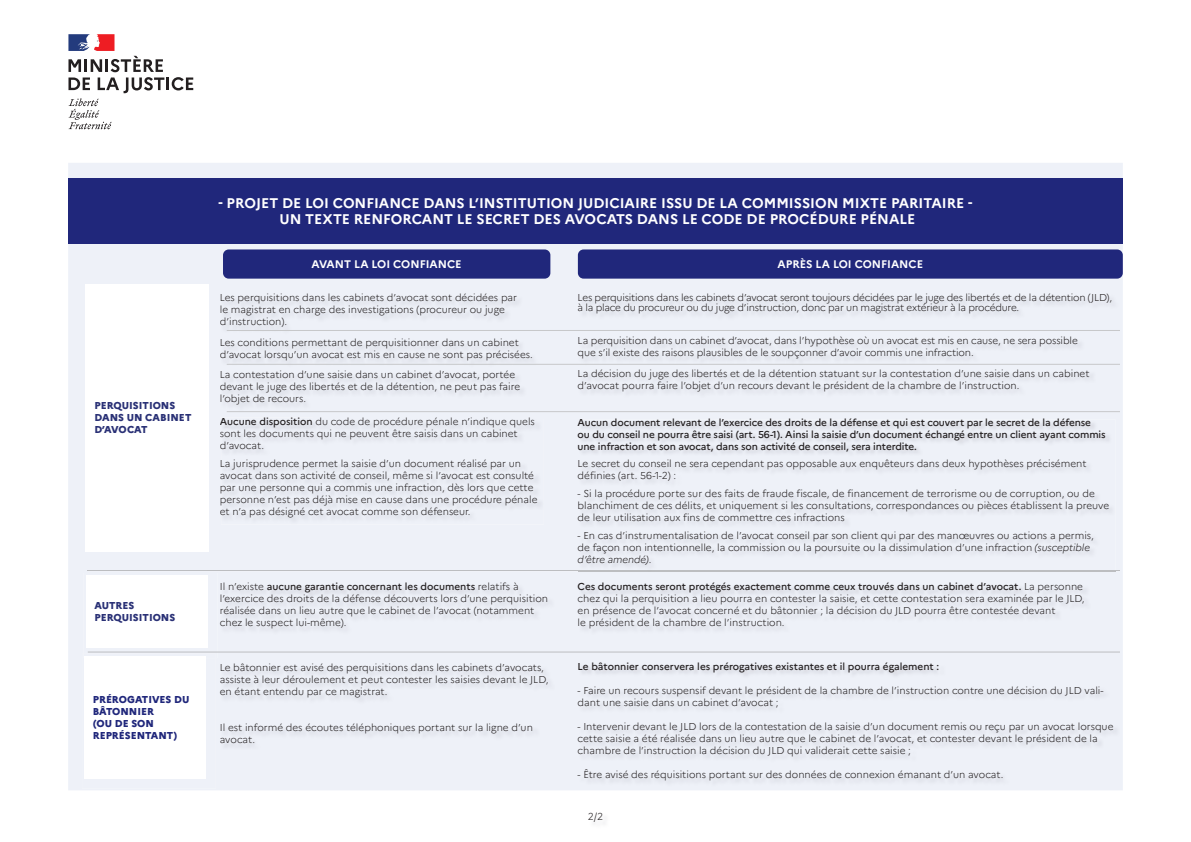
<style>
.page{position:relative;width:1191px;height:842px;background:#fff}
.page>*{position:absolute;margin:0;border:0;box-sizing:border-box;transform-origin:0 0}
.t1{font:700 14px/16.8px "Marianne";color:#fff;text-align:center}
.t2{font:700 11px "Marianne";color:#fff}
.t3{font:300 10px/12px "Marianne";color:#231f20}
.t4{font:500 10px/12px "Marianne";letter-spacing:-.01em;color:#231f20}
.t5{font:300 10px/10px "Marianne";letter-spacing:-.02em;color:#231f20}
.t6{font:800 10px/12px "Marianne";color:#2a3176}
.t7{font:800 10px/12px "Marianne";color:#20277b}
.s1{font-weight:500}
.s2{font-style:italic}
</style>
<div class="page">
<div style="left:68px;top:163px;width:1054px;height:627px;background:#eef1f8"></div>
<svg style="left:220px;top:418px;width:93px;height:10px"></svg>
<div style="left:68px;top:178px;width:1054px;height:66px;background:#20277b"></div>
<div style="left:223px;top:249px;width:327px;height:30px;background:#20277b;border-radius:6px"></div>
<div style="left:578px;top:249px;width:544px;height:30px;background:#20277b;border-radius:6px"></div>
<img style="left:221px;top:665px;width:334px;height:85px">
<div style="left:579px;top:663px;width:541px;height:124px;background:#edf0f7"></div>
<div style="left:82px;top:654px;width:134px;height:134px;background:#eef1f8"></div>
<div style="left:84px;top:656px;width:122px;height:122px;background:#fff"></div>
<div style="left:221px;top:583px;width:333px;height:52px;background:#ebeef5"></div>
<img style="left:84px;top:573px;width:134px;height:85px">
<img style="left:84px;top:654px;width:132px;height:4px">
<img style="left:84px;top:656px;width:122px;height:2px">
<div style="left:86px;top:575px;width:121px;height:73px;background:#fff"></div>
<div style="left:579px;top:583px;width:511px;height:52px;background:#eaedf4"></div>
<hr style="left:88px;top:570px;width:1032px;height:1px;background:#bcbdc0">
<hr style="left:88px;top:652px;width:1032px;height:1px;background:#bcbdc0">
<div style="left:221px;top:295px;width:302px;height:39px;background:#ebeef5"></div>
<div style="left:221px;top:340px;width:318px;height:27px;background:#e9ecf4"></div>
<div style="left:221px;top:371px;width:305px;height:40px;background:#eceff6"></div>
<div style="left:221px;top:419px;width:323px;height:105px;background:#ebeef5"></div>
<img style="left:221px;top:419px;width:92px;height:9px">
<img style="left:84px;top:282px;width:135px;height:280px">
<div style="left:86px;top:284px;width:123px;height:267px;background:#fff"></div>
<div style="left:579px;top:337px;width:505px;height:27px;background:#eaedf4"></div>
<div style="left:579px;top:370px;width:516px;height:28px;background:#eaedf4"></div>
<img style="left:579px;top:419px;width:536px;height:151px">
<div style="left:579px;top:294px;width:539px;height:26px;background:#eaedf4"></div>
<hr style="left:227px;top:330px;width:893px;height:1px;background:#c7c8ca">
<hr style="left:227px;top:364px;width:893px;height:1px;background:#c7c8ca">
<hr style="left:227px;top:411px;width:893px;height:1px;background:#c7c8ca">
<svg style="left:68px;top:34px;width:125px;height:95px"></svg>
<p class="t6" style="left:94px;top:400px;width:99px">PERQUISITIONS<br>DANS UN CABINET<br>D’AVOCAT</p>
<p class="t6" style="left:94px;top:600px;width:82px">AUTRES<br>PERQUISITIONS</p>
<p class="t7" style="left:93px;top:693px;width:98px">PRÉROGATIVES DU<br>BÂTONNIER<br>(OU DE SON<br>REPRÉSENTANT)</p>
<h1 class="t1" style="left:218px;top:194px;width:755px">- PROJET DE LOI CONFIANCE DANS L’INSTITUTION JUDICIAIRE ISSU DE LA COMMISSION MIXTE PARITAIRE -<br>UN TEXTE RENFORCANT LE SECRET DES AVOCATS DANS LE CODE DE PROCÉDURE PÉNALE</h1>
<p class="t2" style="left:311px;top:258px;width:151px">AVANT LA LOI CONFIANCE</p>
<p class="t2" style="left:777px;top:258px;width:147px">APRÈS LA LOI CONFIANCE</p>
<p class="t3" style="left:220px;top:292px;width:299px">Les perquisitions dans les cabinets d’avocat sont décidées par le magistrat en charge des investigations (procureur ou juge d’instruction).</p>
<p class="t3" style="left:220px;top:336px;width:314px">Les conditions permettant de perquisitionner dans un cabinet d’avocat lorsqu’un avocat est mis en cause ne sont pas précisées.</p>
<p class="t3" style="left:220px;top:368px;width:302px">La contestation d’une saisie dans un cabinet d’avocat, portée devant le juge des libertés et de la détention, ne peut pas faire l’objet de recours.</p>
<p class="t3" style="left:220px;top:416px;width:317px"><span class="s1">Aucune disposition</span> du code de procédure pénale n’indique quels sont les documents qui ne peuvent être saisis dans un cabinet d’avocat.</p>
<p class="t3" style="left:220px;top:457px;width:319px">La jurisprudence permet la saisie d’un document réalisé par un avocat dans son activité de conseil, même si l’avocat est consulté par une personne qui a commis une infraction, dès lors que cette personne n’est pas déjà mise en cause dans une procédure pénale et n’a pas désigné cet avocat comme son défenseur.</p>
<p class="t3" style="left:220px;top:580px;width:330px">Il n’existe <span class="s1">aucune garantie concernant les documents</span> relatifs à l’exercice des droits de la défense découverts lors d’une perquisition réalisée dans un lieu autre que le cabinet de l’avocat (notamment chez le suspect lui-même).</p>
<p class="t3" style="left:220px;top:661px;width:330px">Le bâtonnier est avisé des perquisitions dans les cabinets d’avocats, assiste à leur déroulement et peut contester les saisies devant le JLD, en étant entendu par ce magistrat.</p>
<p class="t3" style="left:220px;top:721px;width:315px">Il est informé des écoutes téléphoniques portant sur la ligne d’un avocat.</p>
<p class="t5" style="left:577px;top:292px;width:536px">Les perquisitions dans les cabinets d’avocat seront toujours décidées par le juge des libertés et de la détention (JLD), à la place du procureur ou du juge d’instruction, donc par un magistrat extérieur à la procédure.</p>
<p class="t3" style="left:577px;top:334px;width:502px">La perquisition dans un cabinet d’avocat, dans l’hypothèse où un avocat est mis en cause, ne sera possible que s’il existe des raisons plausibles de le soupçonner d’avoir commis une infraction.</p>
<p class="t3" style="left:577px;top:367px;width:513px">La décision du juge des libertés et de la détention statuant sur la contestation d’une saisie dans un cabinet d’avocat pourra faire l’objet d’un recours devant le président de la chambre de l’instruction.</p>
<p class="t4" style="left:577px;top:416px;width:529px">Aucun document relevant de l’exercice des droits de la défense et qui est couvert par le secret de la défense ou du conseil ne pourra être saisi (art. 56-1). Ainsi la saisie d’un document échangé entre un client ayant commis une infraction et son avocat, dans son activité de conseil, sera interdite.</p>
<p class="t3" style="left:577px;top:458px;width:510px">Le secret du conseil ne sera cependant pas opposable aux enquêteurs dans deux hypothèses précisément définies (art. 56-1-2) :</p>
<p class="t3" style="left:577px;top:487px;width:533px">- Si la procédure porte sur des faits de fraude fiscale, de financement de terrorisme ou de corruption, ou de blanchiment de ces délits, et uniquement si les consultations, correspondances ou pièces établissent la preuve de leur utilisation aux fins de commettre ces infractions</p>
<p class="t3" style="left:577px;top:529px;width:517px">- En cas d’instrumentalisation de l’avocat conseil par son client qui par des manœuvres ou actions a permis, de façon non intentionnelle, la commission ou la poursuite ou la dissimulation d’une infraction <span class="s2">(susceptible d’être amendé)</span>.</p>
<p class="t3" style="left:577px;top:580px;width:508px"><span class="s1">Ces documents seront protégés exactement comme ceux trouvés dans un cabinet d’avocat.</span> La personne chez qui la perquisition a lieu pourra en contester la saisie, et cette contestation sera examinée par le JLD, en présence de l’avocat concerné et du bâtonnier ; la décision du JLD pourra être contestée devant<br>le président de la chambre de l’instruction.</p>
<p class="t4" style="left:577px;top:660px;width:363px">Le bâtonnier conservera les prérogatives existantes et il pourra également :</p>
<p class="t3" style="left:577px;top:684px;width:527px">- Faire un recours suspensif devant le président de la chambre de l’instruction contre une décision du JLD vali&shy;dant une saisie dans un cabinet d’avocat ;</p>
<p class="t3" style="left:577px;top:720px;width:537px">- Intervenir devant le JLD lors de la contestation de la saisie d’un document remis ou reçu par un avocat lorsque cette saisie a été réalisée dans un lieu autre que le cabinet de l’avocat, et contester devant le président de la chambre de l’instruction la décision du JLD qui validerait cette saisie ;</p>
<p class="t3" style="left:577px;top:768px;width:427px">- Être avisé des réquisitions portant sur des données de connexion émanant d’un avocat.</p>
<p class="t3" style="left:588px;top:810px;width:17px">2/2</p>
</div>
